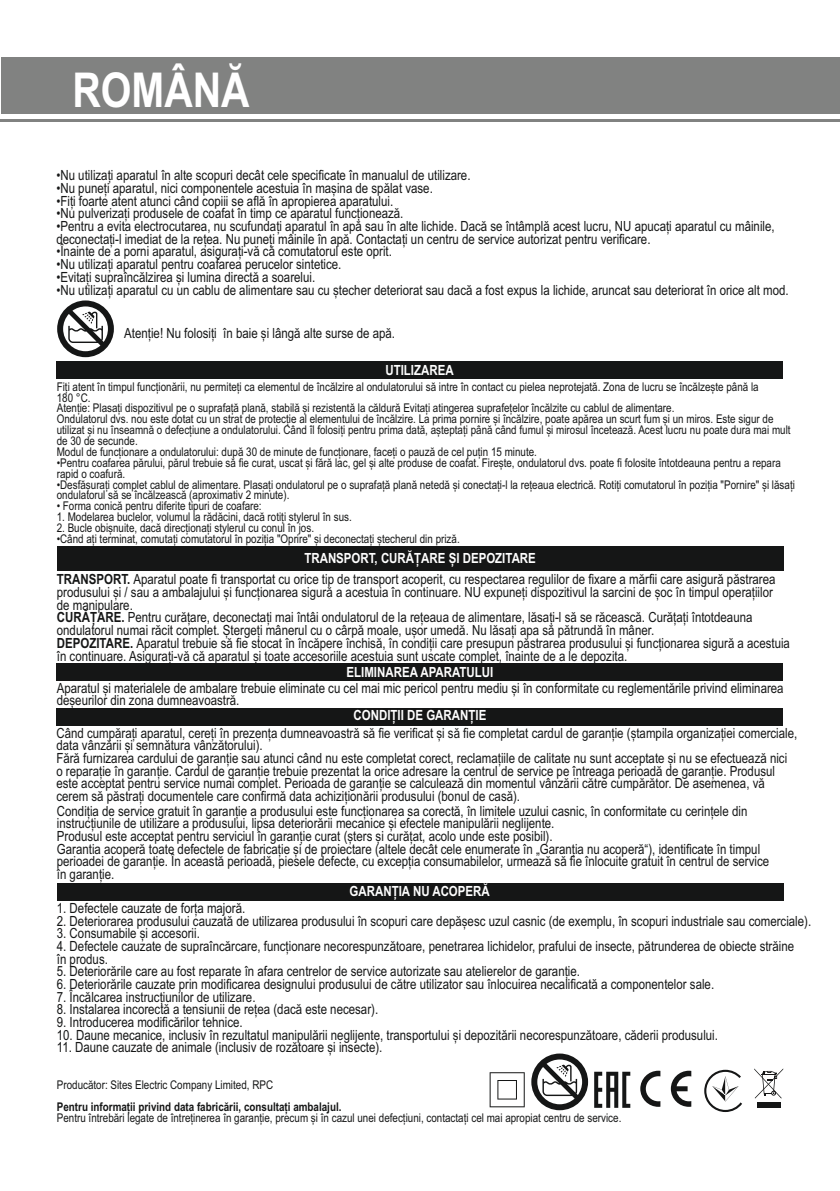
<style>
.page{position:relative;width:840px;height:1191px;background:#fff}
.page>*{position:absolute;margin:0;border:0;box-sizing:border-box;transform-origin:0 0}
.t1{font:700 48px "Arial Narrow";color:#fff}
.t2{font:14px/12.6px "Arial Narrow";color:#151616}
.t3{font:700 14px "Arial Narrow";color:#fff}
.t4{font:12px/10.8px "Arial Narrow";color:#151616}
.t5{font:700 12px "Arial Narrow";color:#151616}
.s1{font-weight:700;color:#fff}
.s2{font-weight:700}
</style>
<div class="page">
<div style="left:1px;top:57px;width:838px;height:56px;background:#818281"></div>
<hr style="left:0;top:119px;width:839px;height:3px;background:#818281">
<div style="left:57px;top:362px;width:725px;height:17px;background:#151616"></div>
<div style="left:57px;top:546px;width:725px;height:24px;background:#151616"></div>
<div style="left:57px;top:663px;width:725px;height:17px;background:#151616"></div>
<div style="left:57px;top:883px;width:725px;height:17px;background:#151616"></div>
<div style="left:57px;top:708px;width:725px;height:17px;background:#151616"></div>
<svg style="left:640px;top:1070px;width:51px;height:36px"></svg>
<svg style="left:594px;top:1071px;width:36px;height:36px"></svg>
<svg style="left:704px;top:1069px;width:37px;height:43px"></svg>
<svg style="left:754px;top:1068px;width:28px;height:30px"></svg>
<div style="left:756px;top:1102px;width:24px;height:6px;background:#151616"></div>
<svg style="left:489px;top:1072px;width:35px;height:35px"></svg>
<svg style="left:531px;top:1053px;width:56px;height:57px"></svg>
<svg style="left:57px;top:300px;width:57px;height:57px"></svg>
<h1 class="t1" style="left:70px;top:67px;width:179px">ROMÂNĂ</h1>
<p class="t2" style="left:56px;top:170px;width:415px">• Nu utilizați aparatul în alte scopuri decât cele specificate în manualul de utilizare.</p>
<p class="t2" style="left:56px;top:183px;width:378px">• Nu puneți aparatul, nici componentele acestuia în mașina de spălat vase.</p>
<p class="t2" style="left:56px;top:196px;width:338px">• Fiți foarte atent atunci când copiii se află în apropierea aparatului.</p>
<p class="t2" style="left:56px;top:208px;width:348px">• Nu pulverizați produsele de coafat în timp ce aparatul funcționează.</p>
<p class="t2" style="left:56px;top:221px;width:719px">• Pentru a evita electrocutarea, nu scufundați aparatul în apă sau în alte lichide. Dacă se întâmplă acest lucru, NU apucați aparatul cu mâinile, deconectați-l imediat de la rețea. Nu puneți mâinile în apă. Contactați un centru de service autorizat pentru verificare.</p>
<p class="t2" style="left:56px;top:246px;width:337px">• Înainte de a porni aparatul, asigurați-vă că comutatorul este oprit.</p>
<p class="t2" style="left:56px;top:259px;width:286px">• Nu utilizați aparatul pentru coafarea perucelor sintetice.</p>
<p class="t2" style="left:56px;top:272px;width:260px">• Evitați supraîncălzirea și lumina directă a soarelui.</p>
<p class="t2" style="left:56px;top:284px;width:733px">• Nu utilizați aparatul cu un cablu de alimentare sau cu ștecher deteriorat sau dacă a fost expus la lichide, aruncat sau deteriorat în orice alt mod.</p>
<p class="t2" style="left:124px;top:328px;width:272px">Atenție! Nu folosiți în baie și lângă alte surse de apă.</p>
<p class="t3" style="left:385px;top:365px;width:70px">UTILIZAREA</p>
<p class="t4" style="left:57px;top:382px;width:735px">Fiți atent în timpul funcționării, nu permiteți ca elementul de încălzire al ondulatorului să intre în contact cu pielea neprotejată. Zona de lucru se încălzește până la<br>180 °C.<br>Atenție: Plasați dispozitivul pe o suprafață plană, stabilă și rezistentă la căldură Evitați atingerea suprafețelor încălzite cu cablul de alimentare.<br>Ondulatorul dvs. nou este dotat cu un strat de protecție al elementului de încălzire. La prima pornire și încălzire, poate apărea un scurt fum și un miros. Este sigur de utilizat și nu înseamnă o defecțiune a ondulatorului. Când îl folosiți pentru prima dată, așteptați până când fumul și mirosul încetează. Acest lucru nu poate dura mai mult de 30 de secunde.<br>Modul de funcționare a ondulatorului: după 30 de minute de funcționare, faceți o pauză de cel puțin 15 minute.</p>
<p class="t4" style="left:57px;top:458px;width:725px">• Pentru coafarea părului, părul trebuie să fie curat, uscat și fără lac, gel și alte produse de coafat. Firește, ondulatorul dvs. poate fi folosite întotdeauna pentru a repara rapid o coafură.</p>
<p class="t4" style="left:57px;top:480px;width:739px">• Desfășurați complet cablul de alimentare. Plasați ondulatorul pe o suprafață plană netedă și conectați-l la rețeaua electrică. Rotiți comutatorul în poziția "Pornire" și lăsați ondulatorul să se încălzească (aproximativ 2 minute).</p>
<p class="t4" style="left:57px;top:502px;width:206px">• Forma conică pentru diferite tipuri de coafare:</p>
<p class="t4" style="left:57px;top:513px;width:296px">1. Modelarea buclelor, volumul la rădăcini, dacă rotiți stylerul în sus.</p>
<p class="t4" style="left:57px;top:523px;width:259px">2. Bucle obișnuite, dacă direcționați stylerul cu conul în jos.</p>
<p class="t4" style="left:57px;top:534px;width:404px">• Când ați terminat, comutați comutatorul în poziția "Oprire" și deconectați ștecherul din priză.</p>
<p class="t3" style="left:434px;top:546px;width:91px">ЕКСПЛУАТАЦІЯ</p>
<p class="t2" style="left:57px;top:548px;width:719px;line-height:21.8px;text-align:center"><span class="s1">TRANSPORT, CURĂȚARE ȘI DEPOZITARE<br></span><span class="s2">TRANSPORT.</span> Aparatul poate fi transportat cu orice tip de transport acoperit, cu respectarea regulilor de fixare a mărfii care asigură păstrarea</p>
<p class="t2" style="left:57px;top:587px;width:734px">produsului și / sau a ambalajului și funcționarea sigură a acestuia în continuare. NU expuneți dispozitivul la sarcini de șoc în timpul operațiilor<br>de manipulare.<br><span class="s2">CURĂȚARE.</span> Pentru curățare, deconectați mai întâi ondulatorul de la rețeaua de alimentare, lăsați-l să se răcească. Curățați întotdeauna ondulatorul numai răcit complet. Ștergeți mânerul cu o cârpă moale, ușor umedă. Nu lăsați apa să pătrundă în mâner.<br><span class="s2">DEPOZITARE.</span> Aparatul trebuie să fie stocat în încăpere închisă, în condiții care presupun păstrarea produsului și funcționarea sigură a acestuia în continuare. Asigurați-vă că aparatul și toate accesoriile acestuia sunt uscate complet, înainte de a le depozita.</p>
<p class="t3" style="left:346px;top:666px;width:148px">ELIMINAREA APARATULUI</p>
<p class="t2" style="left:57px;top:682px;width:728px">Aparatul și materialele de ambalare trebuie eliminate cu cel mai mic pericol pentru mediu și în conformitate cu reglementările privind eliminarea deșeurilor din zona dumneavoastră.</p>
<p class="t3" style="left:353px;top:709px;width:134px">CONDIȚII DE GARANȚIE</p>
<p class="t2" style="left:56px;top:727px;width:742px">Când cumpărați aparatul, cereți în prezența dumneavoastră să fie verificat și să fie completat cardul de garanție (ștampila organizației comerciale, data vânzării și semnătura vânzătorului).<br>Fără furnizarea cardului de garanție sau atunci când nu este completat corect, reclamațiile de calitate nu sunt acceptate și nu se efectuează nici<br>o reparație în garanție. Cardul de garanție trebuie prezentat la orice adresare la centrul de service pe întreaga perioadă de garanție. Produsul este acceptat pentru service numai complet. Perioada de garanție se calculează din momentul vânzării către cumpărător. De asemenea, vă cerem să păstrați documentele care confirmă data achiziționării produsului (bonul de casă).</p>
<p class="t3" style="left:435px;top:718px;width:91px">ЕКСПЛУАТАЦІЯ</p>
<p class="t2" style="left:57px;top:805px;width:713px">Condiția de service gratuit în garanție a produsului este funcționarea sa corectă, în limitele uzului casnic, în conformitate cu cerințele din instrucțiunile de utilizare a produsului, lipsa deteriorării mecanice și efectele manipulării neglijente.<br>Produsul este acceptat pentru serviciul în garanție curat (șters și curățat, acolo unde este posibil).<br>Garantia acoperă toate defectele de fabricație și de proiectare (altele decât cele enumerate în „Garanția nu acoperă“), identificate în timpul perioadei de garanție. În această perioadă, piesele defecte, cu excepția consumabilelor, urmează să fie înlocuite gratuit în centrul de service în garanție.</p>
<p class="t3" style="left:349px;top:886px;width:142px">GARANȚIA NU ACOPERĂ</p>
<p class="t2" style="left:57px;top:903px;width:190px">1. Defectele cauzate de forța majoră.</p>
<p class="t2" style="left:57px;top:915px;width:755px">2. Deteriorarea produsului cauzată de utilizarea produsului în scopuri care depășesc uzul casnic (de exemplu, în scopuri industriale sau comerciale).</p>
<p class="t2" style="left:57px;top:928px;width:144px">3. Consumabile și accesorii.</p>
<p class="t2" style="left:57px;top:941px;width:738px">4. Defectele cauzate de supraîncărcare, funcționare necorespunzătoare, penetrarea lichidelor, prafului de insecte, pătrunderea de obiecte străine în produs.</p>
<p class="t2" style="left:57px;top:966px;width:524px">5. Deteriorările care au fost reparate în afara centrelor de service autorizate sau atelierelor de garanție.</p>
<p class="t2" style="left:57px;top:979px;width:658px">6. Deteriorările cauzate prin modificarea designului produsului de către utilizator sau înlocuirea necalificată a componentelor sale.</p>
<p class="t2" style="left:57px;top:991px;width:200px">7. Încălcarea instrucțiunilor de utilizare.</p>
<p class="t2" style="left:57px;top:1004px;width:322px">8. Instalarea incorectă a tensiunii de rețea (dacă este necesar).</p>
<p class="t2" style="left:57px;top:1017px;width:187px">9. Introducerea modificărilor tehnice.</p>
<p class="t2" style="left:57px;top:1029px;width:662px">10. Daune mecanice, inclusiv în rezultatul manipulării neglijente, transportului și depozitării necorespunzătoare, căderii produsului.</p>
<p class="t2" style="left:57px;top:1042px;width:327px">11. Daune cauzate de animale (inclusiv de rozătoare și insecte).</p>
<p class="t4" style="left:57px;top:1080px;width:218px">Producător: Sites Electric Company Limited, RPC</p>
<p class="t5" style="left:57px;top:1102px;width:286px">Pentru informații privind data fabricării, consultați ambalajul.</p>
<p class="t4" style="left:57px;top:1113px;width:565px">Pentru întrebări legate de întreținerea în garanție, precum și în cazul unei defecțiuni, contactați cel mai apropiat centru de service.</p>
</div>
